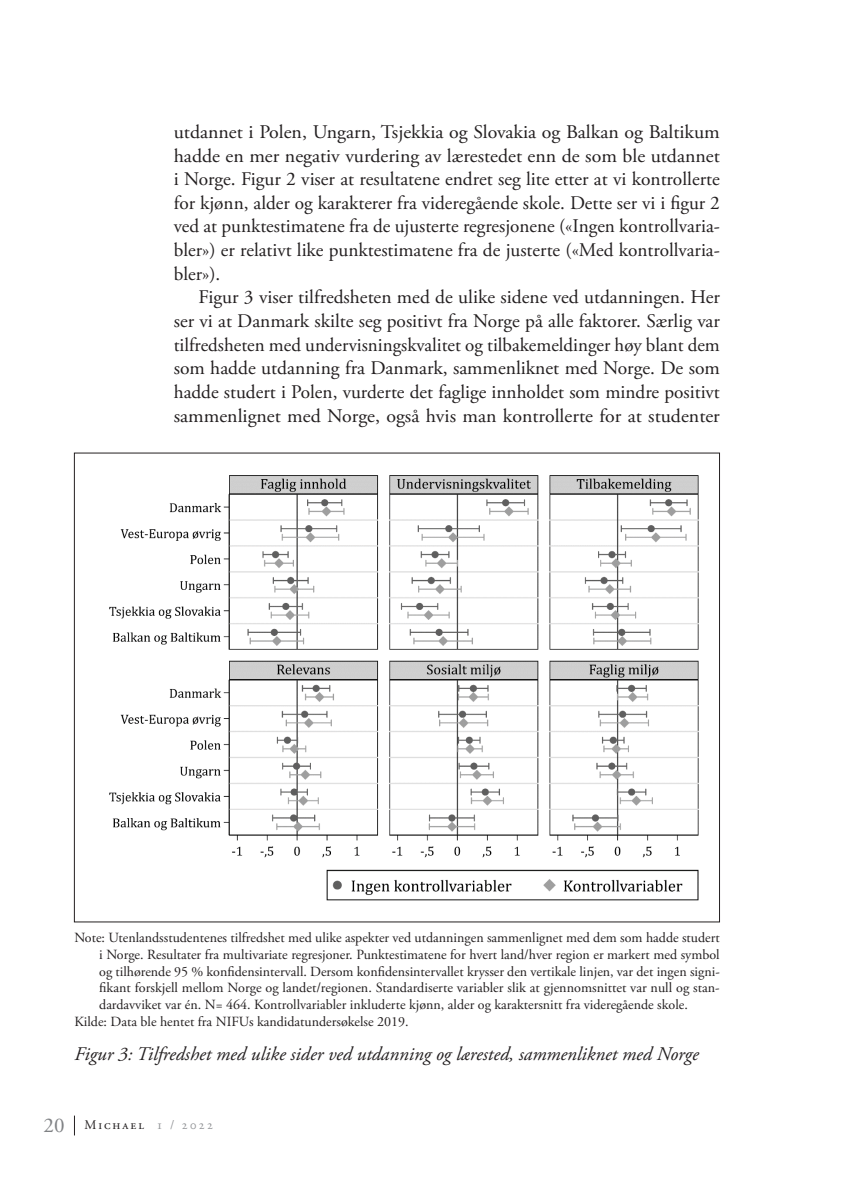
<style>
.page{position:relative;width:844px;height:1191px;background:#fff}
.page>*{position:absolute;margin:0;border:0;box-sizing:border-box;transform-origin:0 0}
.t1{font:19.25px/23.6px "Adobe Garamond Pro";color:#231f20;text-align:justify}
.t2{font:italic 19.25px "Adobe Garamond Pro";color:#231f20}
.t3{font:14px "Adobe Garamond Pro";color:#231f20}
.t4{font:13.12px "Adobe Garamond Pro";letter-spacing:.15em;color:#231f20}
.s1{font-size:21px;color:#808285}
.s2{color:#939598}
</style>
<div class="page">
<svg style="left:74px;top:1115px;width:1px;height:20px"></svg>
<img style="left:109px;top:475px;width:590px;height:426px">
<p class="t1" style="left:174px;top:121px;width:547px">utdannet i Polen, Ungarn, Tsjekkia og Slovakia og Balkan og Baltikum hadde en mer negativ vurdering av lærestedet enn de som ble utdannet i Norge. Figur 2 viser at resultatene endret seg lite etter at vi kontrollerte for kjønn, alder og karakterer fra videregående skole. Dette ser vi i figur 2 ved at punktestimatene fra de ujusterte regresjonene («Ingen kontrollvaria&shy;bler») er relativt like punktestimatene fra de justerte («Med kontrollvaria&shy;bler»).</p>
<p class="t1" style="left:174px;top:286px;width:547px;text-indent:25px">Figur 3 viser tilfredsheten med de ulike sidene ved utdanningen. Her ser vi at Danmark skilte seg positivt fra Norge på alle faktorer. Særlig var tilfredsheten med undervisningskvalitet og tilbakemeldinger høy blant dem som hadde utdanning fra Danmark, sammenliknet med Norge. De som hadde studert i Polen, vurderte det faglige innholdet som mindre positivt sammenlignet med Norge, også hvis man kontrollerte for at studenter</p>
<p class="t3" style="left:74px;top:929px;width:646px">Note: Utenlandsstudentenes tilfredshet med ulike aspekter ved utdanningen sammenlignet med dem som hadde studert</p>
<p class="t3" style="left:99px;top:946px;width:622px">i Norge. Resultater fra multivariate regresjoner. Punktestimatene for hvert land/hver region er markert med symbol</p>
<p class="t3" style="left:99px;top:962px;width:622px">og tilhørende 95 % konfidensintervall. Dersom konfidensintervallet krysser den vertikale linjen, var det ingen signi-</p>
<p class="t3" style="left:99px;top:979px;width:622px">fikant forskjell mellom Norge og landet/regionen. Standardiserte variabler slik at gjennomsnittet var null og stan-</p>
<p class="t3" style="left:99px;top:996px;width:590px">dardavviket var én. N= 464. Kontrollvariabler inkluderte kjønn, alder og karaktersnitt fra videregående skole.</p>
<p class="t3" style="left:74px;top:1012px;width:336px">Kilde: Data ble hentet fra NIFUs kandidatundersøkelse 2019.</p>
<p class="t2" style="left:74px;top:1042px;width:625px">Figur 3: Tilfredshet med ulike sider ved utdanning og lærested, sammenliknet med Norge</p>
<p class="t4" style="left:43px;top:1117px;width:171px"><span class="s1">20</span> Michael <span class="s2">1 / 2022</span></p>
</div>
